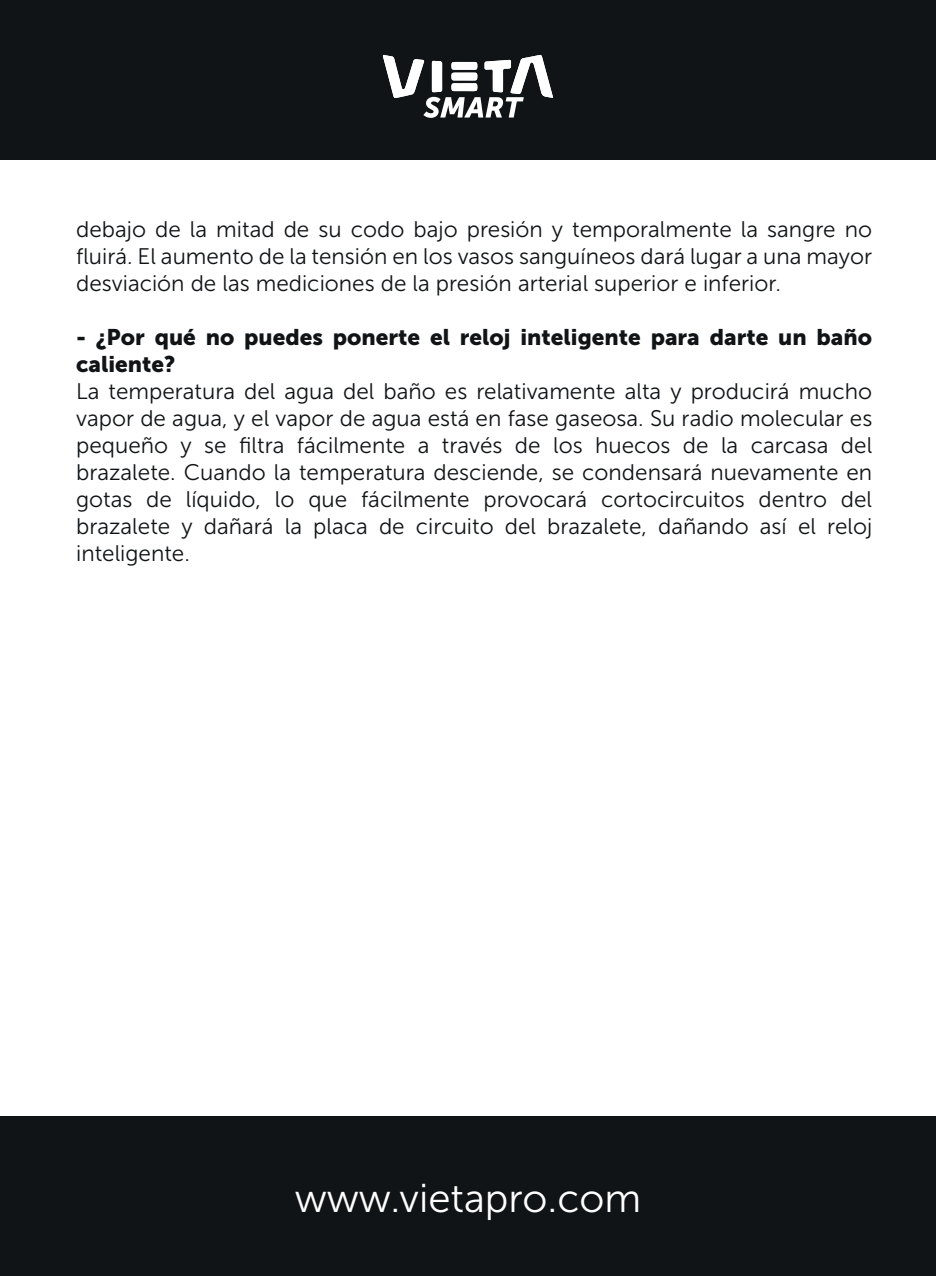
<style>
.page{position:relative;width:936px;height:1276px;background:#fff}
.page>*{position:absolute;margin:0;border:0;box-sizing:border-box;transform-origin:0 0}
.t1{font:40.2px "Museo Sans 300";color:#fff}
.t2{font:22.5px/27px "Museo Sans 300";color:#111416;text-align:justify}
.t3{font:22.5px/27px "Museo Sans 900";color:#111416}
</style>
<div class="page">
<div style="left:0;top:1116px;width:935px;height:160px;background:#111416"></div>
<div style="left:0;top:0;width:935px;height:160px;background:#111416"></div>
<svg style="left:382px;top:55px;width:171px;height:63px"></svg>
<p class="t2" style="left:76px;top:216px;width:797px">debajo de la mitad de su codo bajo presión y temporalmente la sangre no fluirá. El aumento de la tensión en los vasos sanguíneos dará lugar a una mayor desviación de las mediciones de la presión arterial superior e inferior.</p>
<p class="t3" style="left:76px;top:323px;width:797px">- ¿Por qué no puedes ponerte el reloj inteligente para darte un baño caliente?</p>
<p class="t2" style="left:76px;top:378px;width:797px">La temperatura del agua del baño es relativamente alta y producirá mucho vapor de agua, y el vapor de agua está en fase gaseosa. Su radio molecular es pequeño y se filtra fácilmente a través de los huecos de la carcasa del brazalete. Cuando la temperatura desciende, se condensará nuevamente en gotas de líquido, lo que fácilmente provocará cortocircuitos dentro del brazalete y dañará la placa de circuito del brazalete, dañando así el reloj inteligente.</p>
<h1 class="t1" style="left:294px;top:1176px;width:348px">www.vietapro.com</h1>
</div>
